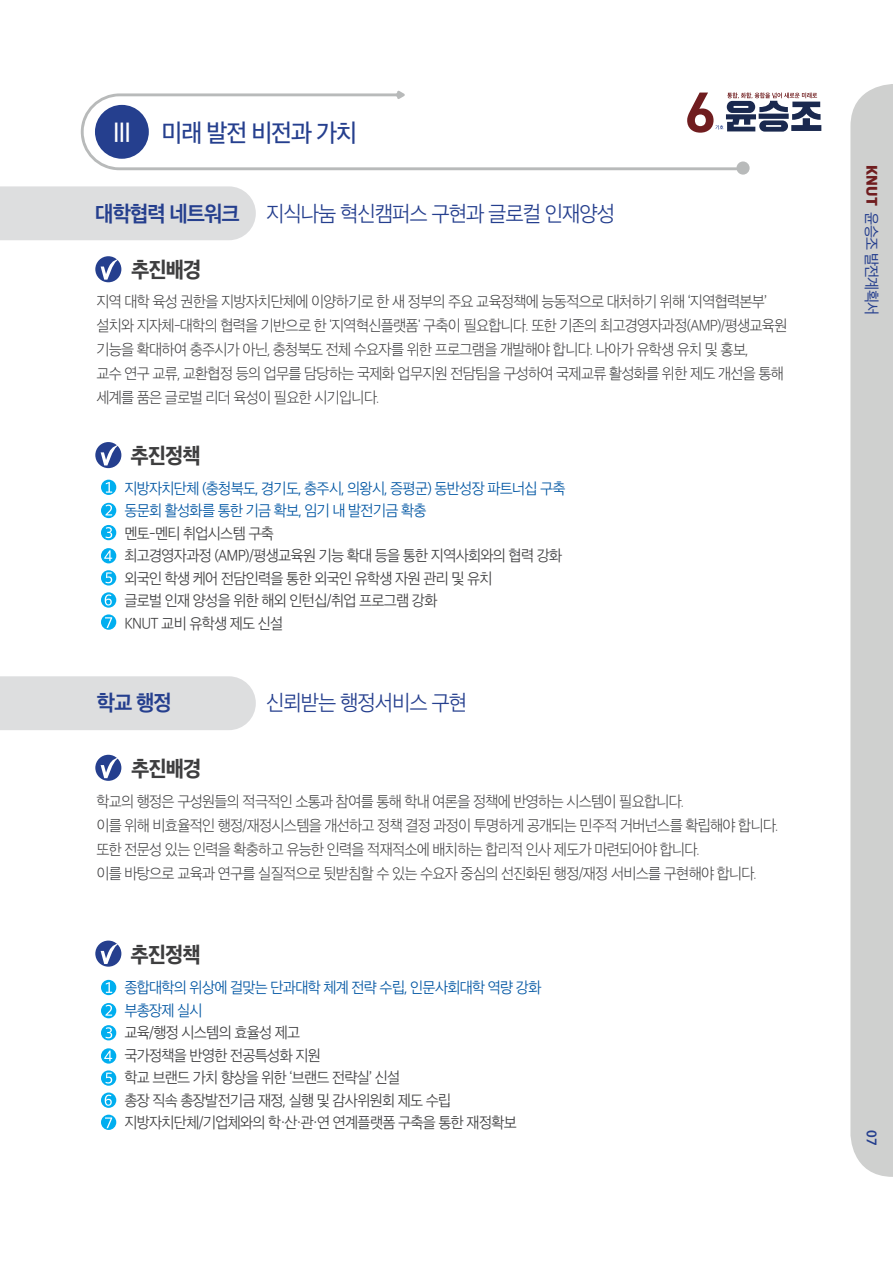
<style>
.page{position:relative;width:893px;height:1263px;background:#fff}
.page>*{position:absolute;margin:0;border:0;box-sizing:border-box;transform-origin:0 0}
.t1{font:24px "SD Gothic Neoa Uni e Md";letter-spacing:-.05em;color:#253f8e;scale:.95 1}
.t2{font:21px "SD Gothic Neoa Uni c Lt";letter-spacing:-.05em;color:#253f8e;scale:.95 1}
.t3{font:21px "SD Gothic Neoa Uni h Eb";letter-spacing:-.05em;color:#3e3e3f;scale:.95 1}
.t4{font:21px "SD Gothic Neoa Uni g Bd";letter-spacing:-.05em;color:#253f8e;scale:.95 1}
.t5{font:15px/24px "SD Gothic Neoa Uni b Ul";letter-spacing:-.05em;color:#3e3e3f;scale:.95 1}
.t6{font:15px/22.5px "SD Gothic Neoa Uni c Lt";letter-spacing:-.05em;color:#3e3e3f;scale:.95 1}
.t7{font:15px/22.5px "SD Gothic Neoa Uni c Lt";letter-spacing:-.05em;color:#0156a3;scale:.95 1}
.t8{font:15px "SD Gothic Neoa Uni d Rg";letter-spacing:-.05em;color:#253f8e;scale:.95 1}
.t9{font:600 15px "Myriad Pro";color:#253f8e;scale:.95 1}
.s1{font-size:27px;color:#fff}
.s2{font-family:"SD Gothic Neoa Uni i Hv";color:#701d1f}
</style>
<div class="page">
<div style="left:850px;top:84px;width:43px;height:1093px;background:#cfd0cf"></div>
<svg style="left:101px;top:614px;width:15px;height:16px"></svg>
<svg style="left:105px;top:617px;width:7px;height:11px"></svg>
<svg style="left:101px;top:592px;width:15px;height:16px"></svg>
<svg style="left:105px;top:594px;width:7px;height:11px"></svg>
<svg style="left:101px;top:570px;width:15px;height:15px"></svg>
<svg style="left:105px;top:572px;width:7px;height:11px"></svg>
<div style="left:101px;top:548px;width:15px;height:15px;background:#00aeef;border-radius:50%"></div>
<svg style="left:104px;top:550px;width:8px;height:11px"></svg>
<svg style="left:101px;top:525px;width:15px;height:15px"></svg>
<svg style="left:105px;top:527px;width:7px;height:11px"></svg>
<svg style="left:101px;top:503px;width:15px;height:15px"></svg>
<svg style="left:105px;top:505px;width:7px;height:10px"></svg>
<div style="left:101px;top:480px;width:15px;height:15px;background:#00aeef;border-radius:50%"></div>
<svg style="left:106px;top:482px;width:6px;height:11px"></svg>
<div style="left:101px;top:1115px;width:15px;height:15px;background:#00aeef;border-radius:50%"></div>
<svg style="left:105px;top:1117px;width:7px;height:11px"></svg>
<svg style="left:101px;top:1092px;width:15px;height:16px"></svg>
<svg style="left:105px;top:1095px;width:7px;height:11px"></svg>
<svg style="left:101px;top:1070px;width:15px;height:16px"></svg>
<svg style="left:105px;top:1072px;width:7px;height:11px"></svg>
<div style="left:101px;top:1048px;width:15px;height:15px;background:#00aeef;border-radius:50%"></div>
<svg style="left:104px;top:1050px;width:8px;height:11px"></svg>
<svg style="left:101px;top:1025px;width:15px;height:15px"></svg>
<svg style="left:105px;top:1027px;width:7px;height:11px"></svg>
<svg style="left:101px;top:1003px;width:15px;height:15px"></svg>
<svg style="left:105px;top:1005px;width:7px;height:11px"></svg>
<div style="left:101px;top:980px;width:15px;height:15px;background:#00aeef;border-radius:50%"></div>
<svg style="left:106px;top:982px;width:6px;height:11px"></svg>
<div style="left:0;top:186px;width:256px;height:54px;background:#dddedf"></div>
<div style="left:0;top:676px;width:256px;height:54px;background:#dddedf"></div>
<svg style="left:81px;top:90px;width:669px;height:85px"></svg>
<div style="left:95px;top:105px;width:54px;height:54px;background:#253f8e;border-radius:50%"></div>
<svg style="left:95px;top:256px;width:26px;height:26px"></svg>
<svg style="left:101px;top:259px;width:19px;height:21px"></svg>
<svg style="left:95px;top:442px;width:26px;height:26px"></svg>
<svg style="left:101px;top:444px;width:19px;height:21px"></svg>
<svg style="left:95px;top:755px;width:26px;height:26px"></svg>
<svg style="left:101px;top:757px;width:19px;height:21px"></svg>
<svg style="left:95px;top:940px;width:26px;height:27px"></svg>
<svg style="left:101px;top:943px;width:19px;height:21px"></svg>
<svg style="left:687px;top:93px;width:134px;height:40px"></svg>
<h1 class="t1" style="left:111px;top:121px;width:261px"><span class="s1">Ⅲ</span> 미래 발전 비전과 가치</h1>
<h2 class="t4" style="left:95px;top:203px;width:154px">대학협력 네트워크</h2>
<h2 class="t3" style="left:131px;top:260px;width:76px">추진배경</h2>
<h2 class="t2" style="left:266px;top:203px;width:369px">지식나눔 혁신캠퍼스 구현과 글로컬 인재양성</h2>
<p class="t5" style="left:96px;top:289px;width:729px">지역 대학 육성 권한을 지방자치단체에 이양하기로 한 새 정부의 주요 교육정책에 능동적으로 대처하기 위해 ‘지역협력본부’ 설치와 지자체-대학의 협력을 기반으로 한 '지역혁신플랫폼' 구축이 필요합니다. 또한 기존의 최고경영자과정(AMP)/평생교육원 기능을 확대하여 충주시가 아닌, 충청북도 전체 수요자를 위한 프로그램을 개발해야 합니다. 나아가 유학생 유치 및 홍보,<br>교수 연구 교류, 교환협정 등의 업무를 담당하는 국제화 업무지원 전담팀을 구성하여 국제교류 활성화를 위한 제도 개선을 통해 세계를 품은 글로벌 리더 육성이 필요한 시기입니다.</p>
<h2 class="t3" style="left:130px;top:445px;width:76px">추진정책</h2>
<p class="t7" style="left:124px;top:477px;width:466px">지방자치단체 (충청북도, 경기도, 충주시, 의왕시, 증평군) 동반성장 파트너십 구축 동문회 활성화를 통한 기금 확보, 임기 내 발전기금 확충</p>
<p class="t6" style="left:124px;top:522px;width:462px">멘토-멘티 취업시스템 구축<br>최고경영자과정 (AMP)/평생교육원 기능 확대 등을 통한 지역사회와의 협력 강화 외국인 학생 케어 전담인력을 통한 외국인 유학생 자원 관리 및 유치<br>글로벌 인재 양성을 위한 해외 인턴십/취업 프로그램 강화<br>KNUT 교비 유학생 제도 신설</p>
<h2 class="t4" style="left:97px;top:693px;width:80px">학교 행정</h2>
<h2 class="t3" style="left:131px;top:758px;width:76px">추진배경</h2>
<h2 class="t2" style="left:266px;top:693px;width:213px">신뢰받는 행정서비스 구현</h2>
<p class="t5" style="left:96px;top:789px;width:720px">학교의 행정은 구성원들의 적극적인 소통과 참여를 통해 학내 여론을 정책에 반영하는 시스템이 필요합니다.<br>이를 위해 비효율적인 행정/재정시스템을 개선하고 정책 결정 과정이 투명하게 공개되는 민주적 거버넌스를 확립해야 합니다. 또한 전문성 있는 인력을 확충하고 유능한 인력을 적재적소에 배치하는 합리적 인사 제도가 마련되어야 합니다.<br>이를 바탕으로 교육과 연구를 실질적으로 뒷받침할 수 있는 수요자 중심의 선진화된 행정/재정 서비스를 구현해야 합니다.</p>
<h2 class="t3" style="left:130px;top:944px;width:76px">추진정책</h2>
<p class="t7" style="left:124px;top:977px;width:440px">종합대학의 위상에 걸맞는 단과대학 체계 전략 수립, 인문사회대학 역량 강화 부총장제 실시</p>
<p class="t6" style="left:124px;top:1022px;width:415px">교육/행정 시스템의 효율성 제고<br>국가정책을 반영한 전공특성화 지원<br>학교 브랜드 가치 향상을 위한 ‘브랜드 전략실’ 신설<br>총장 직속 총장발전기금 재정, 실행 및 감사위원회 제도 수립 지방자치단체/기업체와의 학·산·관·연 연계플랫폼 구축을 통한 재정확보</p>
<p class="t8" style="left:879px;top:165px;width:160px;rotate:90deg"><span class="s2">KNUT</span> 윤승조 발전계획서</p>
<p class="t9" style="left:881px;top:1130px;width:18px;rotate:90deg">07</p>
</div>
